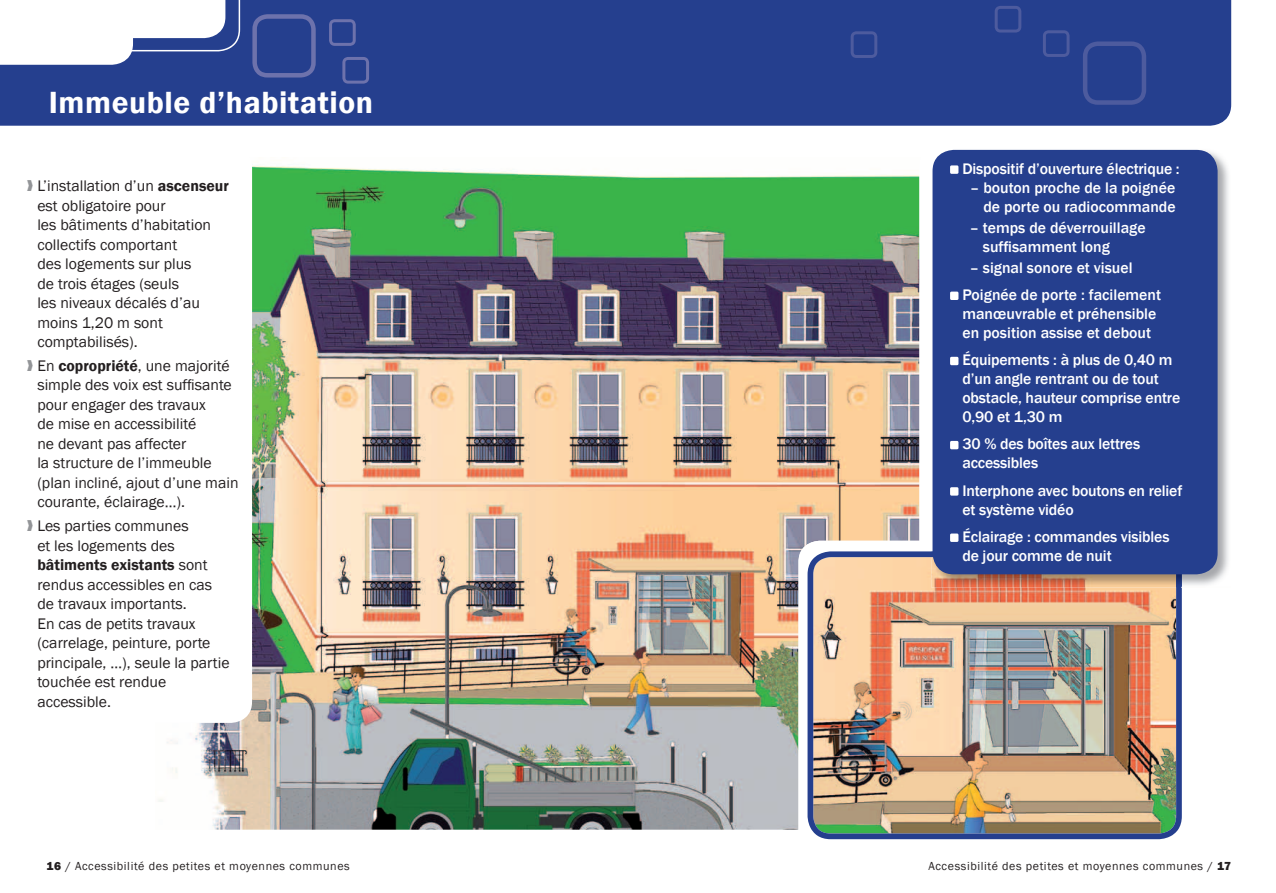
<style>
.page{position:relative;width:1276px;height:893px;background:#fff}
.page>*{position:absolute;margin:0;border:0;box-sizing:border-box;transform-origin:0 0}
.t1{font:600 31.5px "Franklin Gothic";letter-spacing:.02em;color:#fff}
.t2{font:15.75px/19.5px "Franklin Gothic";color:#231f20}
.t3{font:500 15.75px/18.9px "Franklin Gothic";letter-spacing:-.01em;color:#fff}
.t4{font:12px "Franklin Gothic";letter-spacing:.05em;color:#231f20}
.s1{color:#939598}
.s2{font-weight:600}
.s3{font-weight:800}
</style>
<div class="page">
<img style="left:159px;top:164px;width:760px;height:666px">
<div style="left:798px;top:541px;width:337px;height:321px;background:#fff;border-radius:21px"></div>
<svg style="left:159px;top:164px;width:93px;height:559px"></svg>
<img style="left:807px;top:551px;width:374px;height:288px">
<img style="left:932px;top:149px;width:297px;height:437px">
<img style="left:931px;top:551px;width:250px;height:36px">
<div style="left:932px;top:150px;width:285px;height:424px;background:#253f8e;border-radius:21px"></div>
<div style="left:950px;top:165px;width:8px;height:9px;background:#fff;border-radius:2px"></div>
<div style="left:950px;top:292px;width:8px;height:8px;background:#fff;border-radius:2px"></div>
<div style="left:950px;top:357px;width:8px;height:8px;background:#fff;border-radius:2px"></div>
<div style="left:950px;top:441px;width:8px;height:8px;background:#fff;border-radius:2px"></div>
<div style="left:950px;top:487px;width:8px;height:9px;background:#fff;border-radius:2px"></div>
<div style="left:950px;top:533px;width:8px;height:9px;background:#fff;border-radius:2px"></div>
<div style="left:0;top:0;width:1231px;height:126px;background:#253f8e"></div>
<svg style="left:252px;top:14px;width:64px;height:64px;background:#354a94"></svg>
<svg style="left:1083px;top:41px;width:63px;height:64px;background:#2e4591"></svg>
<svg style="left:342px;top:57px;width:27px;height:27px"></svg>
<svg style="left:1043px;top:30px;width:26px;height:27px"></svg>
<svg style="left:850px;top:31px;width:27px;height:27px"></svg>
<svg style="left:994px;top:6px;width:27px;height:27px"></svg>
<svg style="left:329px;top:19px;width:27px;height:27px"></svg>
<svg style="left:0;top:0;width:240px;height:65px"></svg>
<h1 class="t1" style="left:49px;top:83px;width:326px">Immeuble d’habitation</h1>
<p class="t2" style="left:37px;top:177px;width:193px;text-indent:-10px"><span class="s1">❱</span> L’installation d’un <span class="s2">ascenseur </span>est obligatoire pour<br>les bâtiments d’habitation collectifs comportant<br>des logements sur plus<br>de trois étages (seuls<br>les niveaux décalés d’au moins 1,20 m sont comptabilisés).</p>
<p class="t2" style="left:37px;top:356px;width:203px;text-indent:-10px"><span class="s1">❱</span> En <span class="s2">copropriété</span>, une majorité simple des voix est suffisante pour engager des travaux<br>de mise en accessibilité<br>ne devant pas affecter<br>la structure de l’immeuble (plan incliné, ajout d’une main courante, éclairage…).</p>
<p class="t2" style="left:37px;top:517px;width:194px;text-indent:-10px"><span class="s1">❱</span> Les parties communes<br>et les logements des <span class="s2">bâtiments existants</span> sont rendus accessibles en cas de travaux importants.<br>En cas de petits travaux (carrelage, peinture, porte principale, …), seule la partie touchée est rendue accessible.</p>
<p class="t3" style="left:962px;top:159px;width:219px">Dispositif d’ouverture électrique :</p>
<p class="t3" style="left:970px;top:178px;width:207px;text-align:right">– bouton proche de la poignée de porte ou radiocommande</p>
<p class="t3" style="left:983px;top:218px;width:164px;text-indent:-13px">– temps de déverrouillage suffisamment long</p>
<p class="t3" style="left:962px;top:254px;width:200px;line-height:27.5px;text-indent:7px">– signal sonore et visuel<br>Poignée de porte : facilement</p>
<p class="t3" style="left:962px;top:304px;width:195px">manœuvrable et préhensible en position assise et debout</p>
<p class="t3" style="left:962px;top:351px;width:219px">Équipements : à plus de 0,40 m d’un angle rentrant ou de tout obstacle, hauteur comprise entre<br>0,90 et 1,30 m</p>
<p class="t3" style="left:962px;top:435px;width:179px">30 % des boîtes aux lettres accessibles</p>
<p class="t3" style="left:962px;top:481px;width:221px">Interphone avec boutons en relief et système vidéo</p>
<p class="t3" style="left:962px;top:527px;width:208px">Éclairage : commandes visibles de jour comme de nuit</p>
<p class="t4" style="left:47px;top:859px;width:305px"><span class="s3">16</span> / Accessibilité des petites et moyennes communes</p>
<p class="t4" style="left:928px;top:859px;width:304px">Accessibilité des petites et moyennes communes / <span class="s3">17</span></p>
</div>
